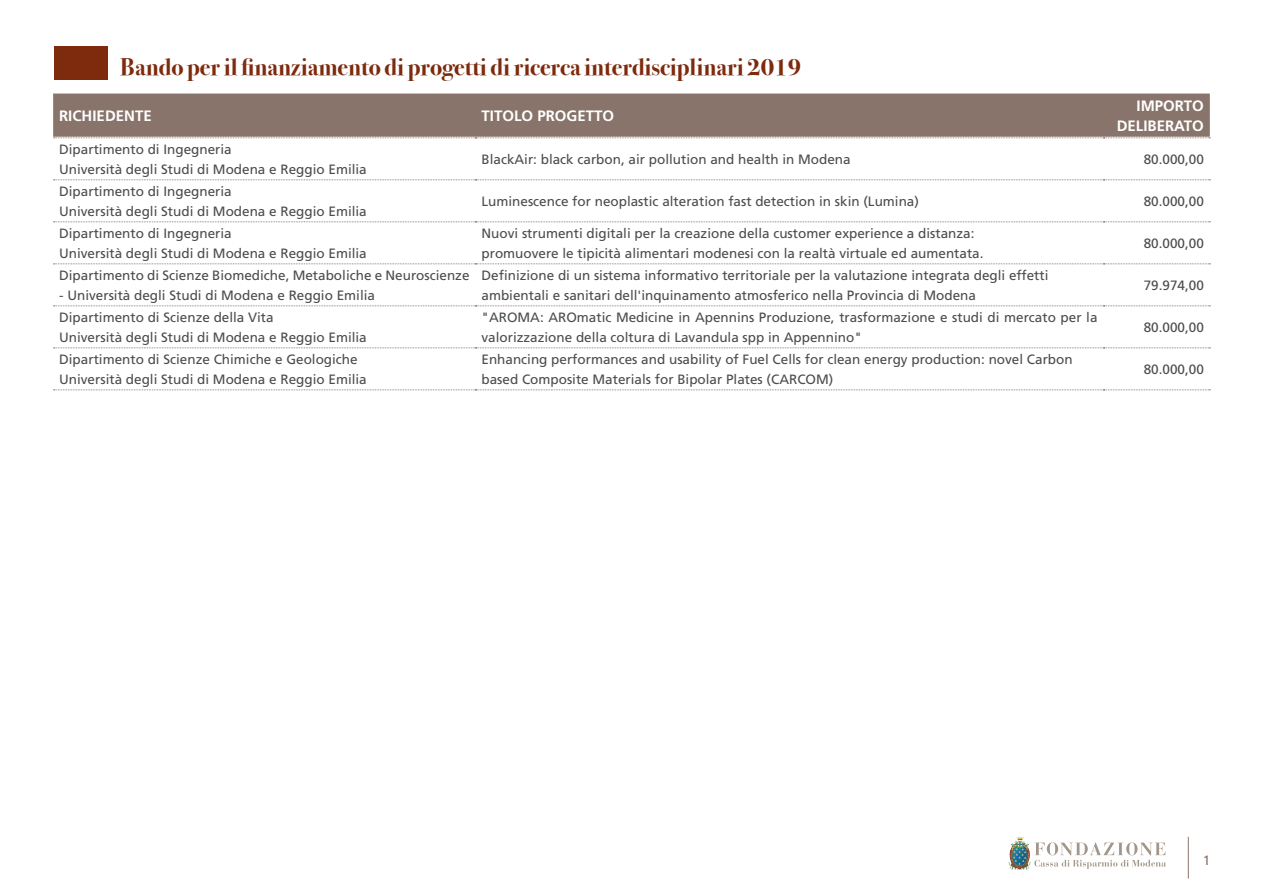
<style>
.page{position:relative;width:1263px;height:893px;background:#fff}
.page>*{position:absolute;margin:0;border:0;box-sizing:border-box;transform-origin:0 0}
.Titolino_Bodoni_14_1{font:700 24px "Bodoni Svty Two ITCTT";color:#7e2a0d}
.t1{font:700 15px/19.5px "Frutiger";color:#fff;text-align:right}
.testo_9_13{font:13.5px/19.5px "Frutiger";color:#4b4c4d}
.t2{font:13.5px "Frutiger";color:#89746b}
</style>
<div class="page">
<div style="left:54px;top:46px;width:53px;height:33px;background:#7e2a0d"></div>
<hr style="left:1188px;top:837px;width:1px;height:41px;background:#89746b">
<svg style="left:1034px;top:842px;width:132px;height:27px"></svg>
<svg style="left:1016px;top:837px;width:8px;height:3px"></svg>
<div style="left:53px;top:94px;width:1157px;height:43px;background:#89746b"></div>
<svg style="left:54px;top:137px;width:1156px;height:1px"></svg>
<svg style="left:54px;top:179px;width:1156px;height:1px"></svg>
<svg style="left:54px;top:221px;width:1156px;height:1px"></svg>
<svg style="left:54px;top:263px;width:1156px;height:1px"></svg>
<svg style="left:54px;top:305px;width:1156px;height:1px"></svg>
<svg style="left:54px;top:347px;width:1156px;height:1px"></svg>
<svg style="left:54px;top:389px;width:1156px;height:1px"></svg>
<p class="Titolino_Bodoni_14_1" style="left:120px;top:47px;width:682px">Bando per il finanziamento di progetti di ricerca interdisciplinari 2019</p>
<p class="t1" style="left:59px;top:106px;width:94px">RICHIEDENTE</p>
<p class="t1" style="left:481px;top:106px;width:134px">TITOLO PROGETTO</p>
<p class="t1" style="left:1117px;top:96px;width:89px">IMPORTO<br>DELIBERATO</p>
<p class="testo_9_13" style="left:59px;top:140px;width:174px">Dipartimento di Ingegneria</p>
<p class="testo_9_13" style="left:59px;top:159px;width:309px">Università degli Studi di Modena e Reggio Emilia</p>
<p class="testo_9_13" style="left:59px;top:182px;width:174px">Dipartimento di Ingegneria</p>
<p class="testo_9_13" style="left:59px;top:201px;width:309px">Università degli Studi di Modena e Reggio Emilia</p>
<p class="testo_9_13" style="left:59px;top:224px;width:174px">Dipartimento di Ingegneria</p>
<p class="testo_9_13" style="left:59px;top:243px;width:309px">Università degli Studi di Modena e Reggio Emilia</p>
<p class="testo_9_13" style="left:59px;top:266px;width:412px">Dipartimento di Scienze Biomediche, Metaboliche e Neuroscienze</p>
<p class="testo_9_13" style="left:59px;top:285px;width:317px">- Università degli Studi di Modena e Reggio Emilia</p>
<p class="testo_9_13" style="left:59px;top:308px;width:216px">Dipartimento di Scienze della Vita</p>
<p class="testo_9_13" style="left:59px;top:327px;width:309px">Università degli Studi di Modena e Reggio Emilia</p>
<p class="testo_9_13" style="left:59px;top:350px;width:300px">Dipartimento di Scienze Chimiche e Geologiche</p>
<p class="testo_9_13" style="left:59px;top:369px;width:309px">Università degli Studi di Modena e Reggio Emilia</p>
<p class="testo_9_13" style="left:481px;top:150px;width:371px">BlackAir: black carbon, air pollution and health in Modena</p>
<p class="testo_9_13" style="left:1144px;top:150px;width:62px">80.000,00</p>
<p class="testo_9_13" style="left:481px;top:192px;width:439px">Luminescence for neoplastic alteration fast detection in skin (Lumina)</p>
<p class="testo_9_13" style="left:1144px;top:192px;width:62px">80.000,00</p>
<p class="testo_9_13" style="left:481px;top:224px;width:494px">Nuovi strumenti digitali per la creazione della customer experience a distanza:</p>
<p class="testo_9_13" style="left:481px;top:243px;width:503px">promuovere le tipicità alimentari modenesi con la realtà virtuale ed aumentata.</p>
<p class="testo_9_13" style="left:481px;top:266px;width:568px">Definizione di un sistema informativo territoriale per la valutazione integrata degli effetti</p>
<p class="testo_9_13" style="left:481px;top:285px;width:496px">ambientali e sanitari dell'inquinamento atmosferico nella Provincia di Modena</p>
<p class="testo_9_13" style="left:1144px;top:234px;width:62px">80.000,00</p>
<p class="testo_9_13" style="left:1144px;top:276px;width:62px">79.974,00</p>
<p class="testo_9_13" style="left:481px;top:308px;width:617px">"AROMA: AROmatic Medicine in Apennins Produzione, trasformazione e studi di mercato per la valorizzazione della coltura di Lavandula spp in Appennino"</p>
<p class="testo_9_13" style="left:1144px;top:318px;width:62px">80.000,00</p>
<p class="testo_9_13" style="left:481px;top:350px;width:593px">Enhancing performances and usability of Fuel Cells for clean energy production: novel Carbon</p>
<p class="testo_9_13" style="left:481px;top:369px;width:353px">based Composite Materials for Bipolar Plates (CARCOM)</p>
<p class="testo_9_13" style="left:1144px;top:360px;width:62px">80.000,00</p>
<p class="t2" style="left:1203px;top:852px;width:9px">1</p>
</div>
